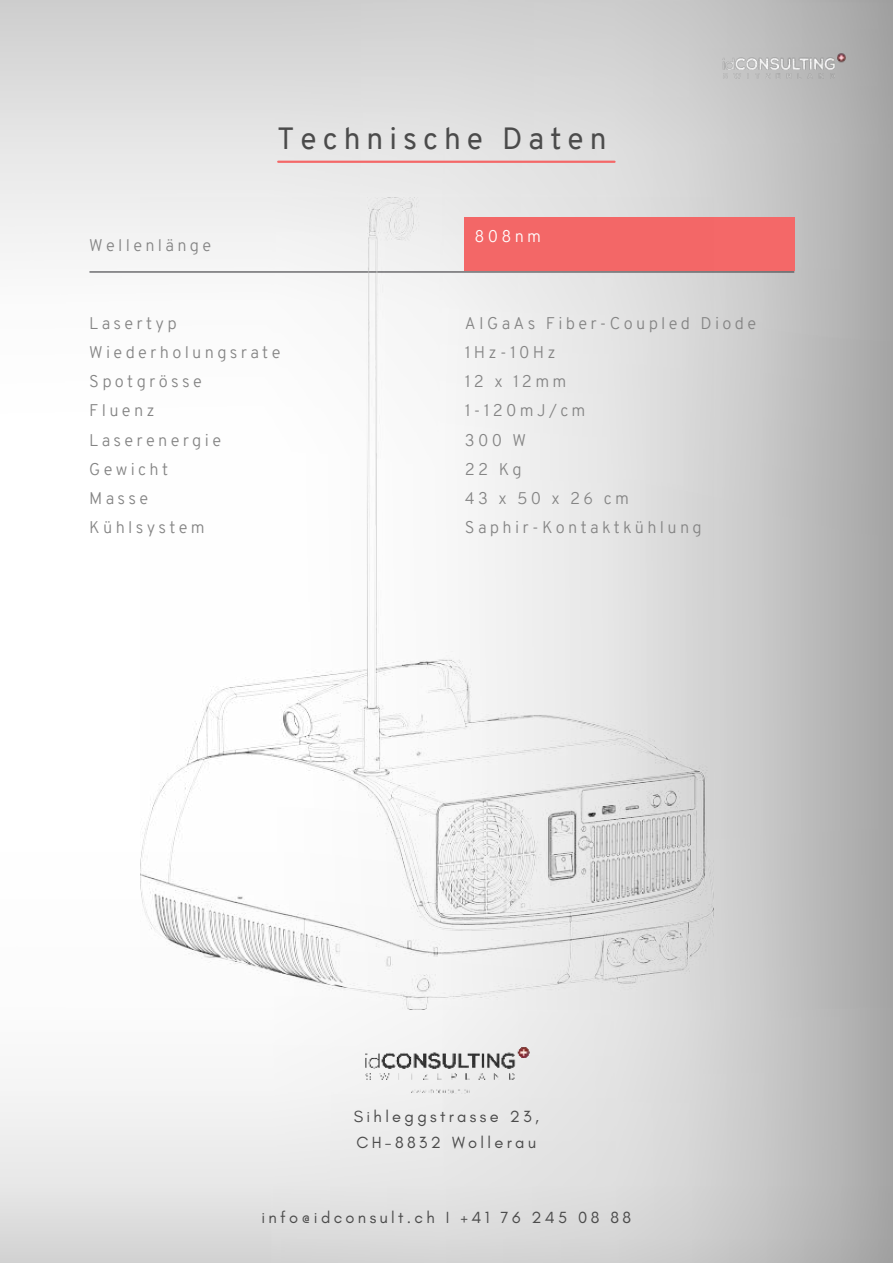
<style>
.page{position:relative;width:893px;height:1264px;background:#fff}
.page>*{position:absolute;margin:0;border:0;box-sizing:border-box;transform-origin:0 0}
.t1{font:30px "Overpass";letter-spacing:.2em;color:#4b4b4b}
.t2{font:300 16.5px/29.2px "Overpass";letter-spacing:.2em;color:#848484}
.t3{font:16.5px/25.8px "Glacial Indifference";letter-spacing:.2em;color:#4b4b4b}
.t4{font:300 16.5px "Overpass";letter-spacing:.2em;color:#fff}
</style>
<div class="page">
<img style="left:0;top:0;width:892px;height:1262px">
<img style="left:720px;top:50px;width:127px;height:31px">
<hr style="left:278px;top:161px;width:336px;height:2px;background:#f46868">
<div style="left:464px;top:217px;width:330px;height:54px;background:#f46868"></div>
<hr style="left:90px;top:271px;width:703px;height:1px;background:#414044">
<img style="left:361px;top:1034px;width:170px;height:60px">
<img style="left:140px;top:197px;width:573px;height:812px">
<p class="t2" style="left:89px;top:231px;width:123px">Wellenlänge</p>
<h1 class="t1" style="left:277px;top:117px;width:331px">Technische Daten</h1>
<p class="t4" style="left:474px;top:224px;width:68px">808nm</p>
<p class="t2" style="left:89px;top:308px;width:193px">Lasertyp<br>Wiederholungsrate<br>Spotgrösse<br>Fluenz<br>Laserenergie<br>Gewicht<br>Masse<br>Kühlsystem</p>
<p class="t2" style="left:465px;top:308px;width:293px">AIGaAs Fiber-Coupled Diode<br>1Hz-10Hz<br>12 x 12mm<br>1-120mJ/cm<br>300 W<br>22 Kg<br>43x50x26cm<br>Saphir-Kontaktkühlung</p>
<p class="t3" style="left:354px;top:1103px;width:187px">Sihleggstrasse 23,<br>CH-8832 Wollerau</p>
<p class="t3" style="left:261px;top:1204px;width:371px">info@idconsult.ch I +41 76 245 08 88</p>
</div>
